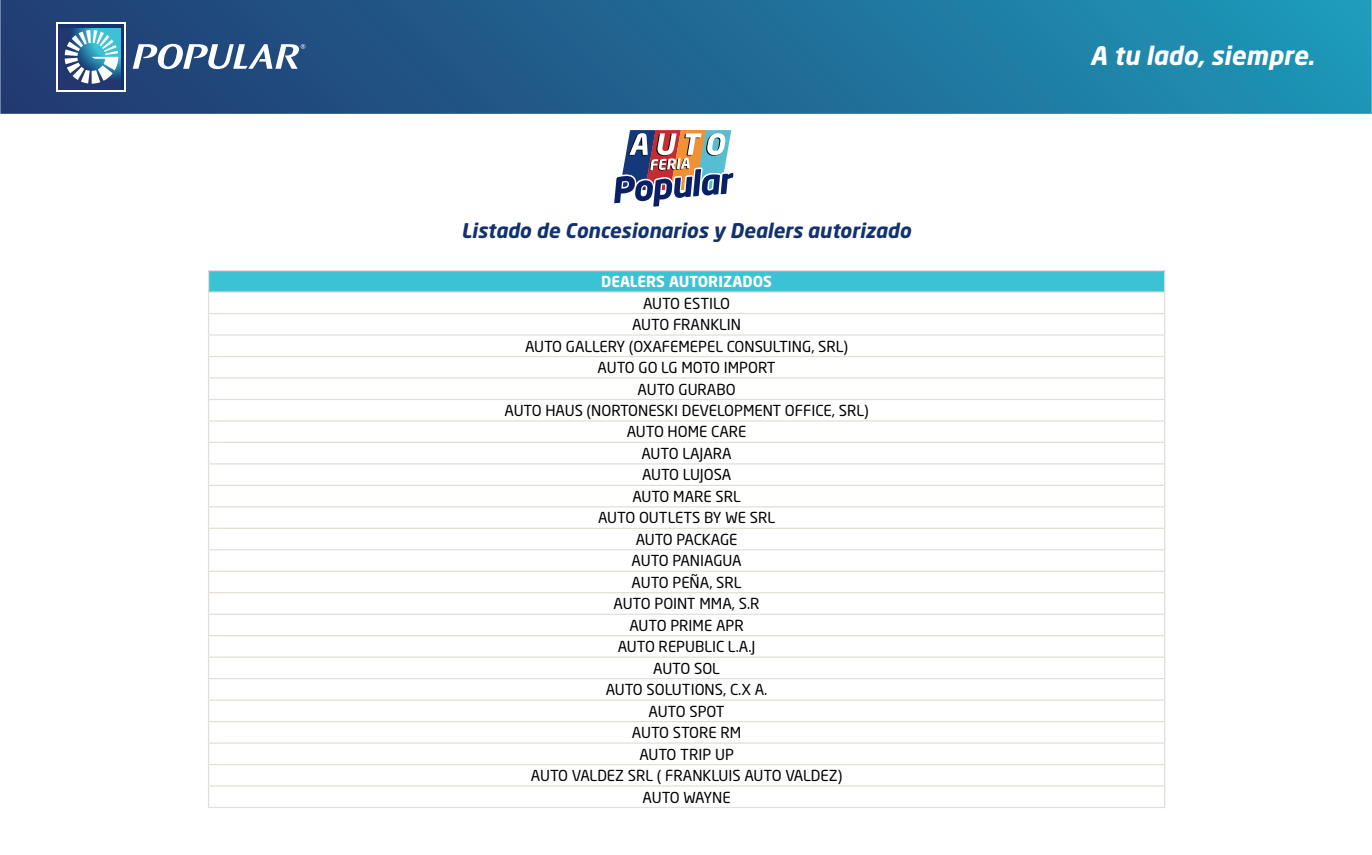
<style>
.page{position:relative;width:1372px;height:855px;background:#fff}
.page>*{position:absolute;margin:0;border:0;box-sizing:border-box;transform-origin:0 0}
.t1{font:italic 700 25.25px "Neo Sans Pro";color:#fff}
.t2{font:italic 700 20px "Neo Sans Pro";color:#12326f}
.t3{font:15px/21.5px "Neo Sans Pro";color:#000;text-align:center}
.t4{font:700 15px "Neo Sans Pro";color:#fff}
</style>
<div class="page">
<svg style="left:0;top:0;width:1371px;height:114px;background:#206a95"></svg>
<svg style="left:57px;top:22px;width:69px;height:69px"></svg>
<div style="left:59px;top:24px;width:65px;height:65px;background:linear-gradient(to right,#123370,#123370)"></div>
<svg style="left:133px;top:44px;width:172px;height:25px"></svg>
<div style="left:59px;top:28px;width:61px;height:61px;background:linear-gradient(to right,#23366d,#23366d)"></div>
<svg style="left:65px;top:30px;width:53px;height:54px"></svg>
<svg style="left:614px;top:130px;width:120px;height:77px"></svg>
<div style="left:208px;top:271px;width:956px;height:21px;background:#3bc2d4"></div>
<hr style="left:208px;top:270px;width:957px;height:1px;background:#e3dfd7">
<hr style="left:1163px;top:271px;width:2px;height:20px;background:#e3dfd7">
<hr style="left:1163px;top:293px;width:2px;height:20px;background:#e3dfd7">
<hr style="left:1163px;top:314px;width:2px;height:20px;background:#e3dfd7">
<hr style="left:1163px;top:336px;width:2px;height:20px;background:#e3dfd7">
<hr style="left:1163px;top:357px;width:2px;height:20px;background:#e3dfd7">
<hr style="left:1163px;top:379px;width:2px;height:20px;background:#e3dfd7">
<hr style="left:1163px;top:400px;width:2px;height:20px;background:#e3dfd7">
<hr style="left:1163px;top:422px;width:2px;height:20px;background:#e3dfd7">
<hr style="left:1163px;top:443px;width:2px;height:20px;background:#e3dfd7">
<hr style="left:1163px;top:465px;width:2px;height:20px;background:#e3dfd7">
<hr style="left:1163px;top:486px;width:2px;height:20px;background:#e3dfd7">
<hr style="left:1163px;top:507px;width:2px;height:21px;background:#e3dfd7">
<hr style="left:1163px;top:529px;width:2px;height:20px;background:#e3dfd7">
<hr style="left:1163px;top:550px;width:2px;height:21px;background:#e3dfd7">
<hr style="left:1163px;top:572px;width:2px;height:20px;background:#e3dfd7">
<hr style="left:1163px;top:593px;width:2px;height:21px;background:#e3dfd7">
<hr style="left:1163px;top:615px;width:2px;height:20px;background:#e3dfd7">
<hr style="left:1163px;top:636px;width:2px;height:21px;background:#e3dfd7">
<hr style="left:1163px;top:658px;width:2px;height:20px;background:#e3dfd7">
<hr style="left:1163px;top:679px;width:2px;height:20px;background:#e3dfd7">
<hr style="left:1163px;top:701px;width:2px;height:20px;background:#e3dfd7">
<hr style="left:1163px;top:722px;width:2px;height:20px;background:#e3dfd7">
<hr style="left:1163px;top:744px;width:2px;height:20px;background:#e3dfd7">
<hr style="left:1163px;top:765px;width:2px;height:20px;background:#e3dfd7">
<hr style="left:1163px;top:787px;width:2px;height:20px;background:#e3dfd7">
<hr style="left:208px;top:313px;width:957px;height:1px;background:#e3dfd7">
<hr style="left:208px;top:334px;width:957px;height:2px;background:#e3dfd7">
<hr style="left:208px;top:356px;width:957px;height:1px;background:#e3dfd7">
<hr style="left:208px;top:377px;width:957px;height:2px;background:#e3dfd7">
<hr style="left:208px;top:399px;width:957px;height:1px;background:#e3dfd7">
<hr style="left:208px;top:420px;width:957px;height:2px;background:#e3dfd7">
<hr style="left:208px;top:442px;width:957px;height:1px;background:#e3dfd7">
<hr style="left:208px;top:463px;width:957px;height:2px;background:#e3dfd7">
<hr style="left:208px;top:485px;width:957px;height:1px;background:#e3dfd7">
<hr style="left:208px;top:506px;width:957px;height:1px;background:#e3dfd7">
<hr style="left:208px;top:528px;width:957px;height:1px;background:#e3dfd7">
<hr style="left:208px;top:549px;width:957px;height:1px;background:#e3dfd7">
<hr style="left:208px;top:571px;width:957px;height:1px;background:#e3dfd7">
<hr style="left:208px;top:592px;width:957px;height:1px;background:#e3dfd7">
<hr style="left:208px;top:614px;width:957px;height:1px;background:#e3dfd7">
<hr style="left:208px;top:635px;width:957px;height:1px;background:#e3dfd7">
<hr style="left:208px;top:657px;width:957px;height:1px;background:#e3dfd7">
<hr style="left:208px;top:678px;width:957px;height:1px;background:#e3dfd7">
<hr style="left:208px;top:699px;width:957px;height:2px;background:#e3dfd7">
<hr style="left:208px;top:721px;width:957px;height:1px;background:#e3dfd7">
<hr style="left:208px;top:742px;width:957px;height:2px;background:#e3dfd7">
<hr style="left:208px;top:764px;width:957px;height:1px;background:#e3dfd7">
<hr style="left:208px;top:785px;width:957px;height:2px;background:#e3dfd7">
<hr style="left:208px;top:807px;width:957px;height:1px;background:#e3dfd7">
<hr style="left:208px;top:291px;width:957px;height:2px;background:#e3dfd7">
<svg style="left:208px;top:271px;width:1px;height:536px"></svg>
<h2 class="t2" style="left:461px;top:218px;width:451px">Listado de Concesionarios y Dealers autorizado</h2>
<p class="t4" style="left:601px;top:272px;width:172px">DEALERS AUTORIZADOS</p>
<p class="t3" style="left:504px;top:292px;width:365px">AUTO ESTILO<br>AUTO FRANKLIN<br>AUTO GALLERY (OXAFEMEPEL CONSULTING, SRL)<br>AUTO GO LG MOTO IMPORT<br>AUTO GURABO<br>AUTO HAUS (NORTONESKI DEVELOPMENT OFFICE, SRL)<br>AUTO HOME CARE<br>AUTO LAJARA<br>AUTO LUJOSA<br>AUTO MARE SRL<br>AUTO OUTLETS BY WE SRL<br>AUTO PACKAGE<br>AUTO PANIAGUA<br>AUTO PEÑA, SRL<br>AUTO POINT MMA, S.R<br>AUTO PRIME APR<br>AUTO REPUBLIC L.A.J<br>AUTO SOL<br>AUTO SOLUTIONS, C.X A.<br>AUTO SPOT<br>AUTO STORE RM<br>AUTO TRIP UP<br>AUTO VALDEZ SRL ( FRANKLUIS AUTO VALDEZ)<br>AUTO WAYNE</p>
<h1 class="t1" style="left:1090px;top:40px;width:226px">A tu lado, siempre.</h1>
</div>
